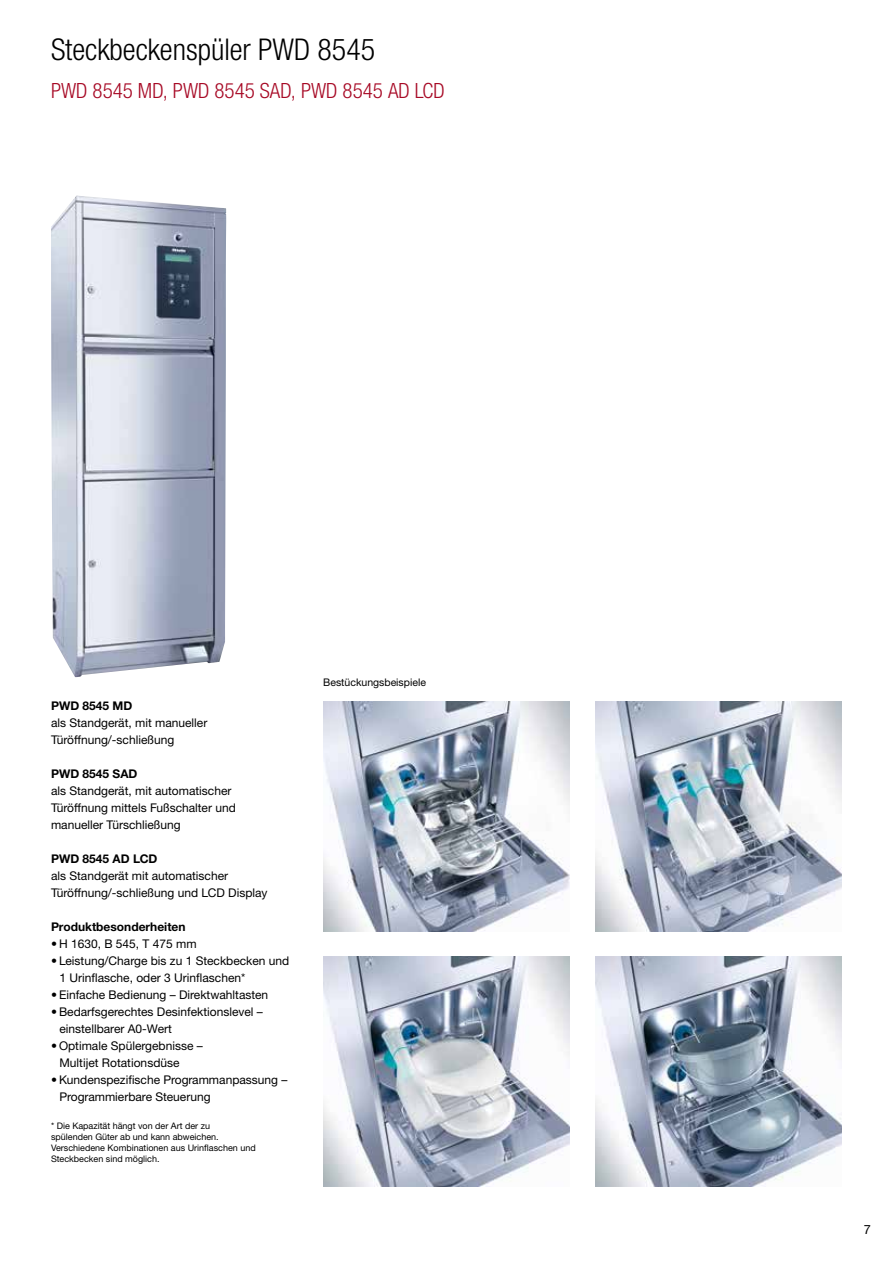
<style>
.page{position:relative;width:893px;height:1263px;background:#fff}
.page>*{position:absolute;margin:0;border:0;box-sizing:border-box;transform-origin:0 0}
.t1{font:300 condensed 30px "Helvetica Neue LTW1 G";color:#000}
.t2{font:300 condensed 21px "Helvetica Neue LTW1 G";color:#a70925}
.t3{font:12.75px "Helvetica Neue LTW1 G";color:#000}
.t4{font:12px/17px "Helvetica Neue LTW1 G";color:#000}
.t5{font:700 12px "Helvetica Neue LTW1 G";color:#000}
.t6{font:10.5px "Helvetica Neue LTW1 G";color:#000}
.t7{font:9px/10.8px "Helvetica Neue LTW1 G";color:#000}
</style>
<div class="page">
<img style="left:51px;top:196px;width:175px;height:481px">
<img style="left:323px;top:702px;width:247px;height:229px">
<img style="left:323px;top:957px;width:247px;height:229px">
<img style="left:595px;top:702px;width:247px;height:229px">
<img style="left:595px;top:957px;width:247px;height:229px">
<h1 class="t1" style="left:51px;top:32px;width:326px">Steckbeckenspüler PWD 8545</h1>
<h2 class="t2" style="left:51px;top:78px;width:395px">PWD 8545 MD, PWD 8545 SAD, PWD 8545 AD LCD</h2>
<p class="t5" style="left:51px;top:698px;width:83px">PWD 8545 MD</p>
<p class="t4" style="left:51px;top:714px;width:158px">als Standgerät, mit manueller<br>Türöffnung/-schließung</p>
<p class="t5" style="left:51px;top:766px;width:88px">PWD 8545 SAD</p>
<p class="t4" style="left:51px;top:782px;width:186px">als Standgerät, mit automatischer<br>Türöffnung mittels Fußschalter und manueller Türschließung</p>
<p class="t5" style="left:51px;top:851px;width:108px">PWD 8545 AD LCD</p>
<p class="t4" style="left:51px;top:867px;width:218px">als Standgerät mit automatischer<br>Türöffnung/-schließung und LCD Display</p>
<p class="t5" style="left:51px;top:919px;width:136px">Produktbesonderheiten</p>
<p class="t4" style="left:51px;top:935px;width:147px">• H 1630, B 545, T 475 mm</p>
<p class="t4" style="left:60px;top:952px;width:231px;text-indent:-9px">• Leistung/Charge bis zu 1 Steckbecken und<br>1 Urinflasche, oder 3 Urinflaschen*</p>
<p class="t4" style="left:51px;top:986px;width:219px">• Einfache Bedienung – Direktwahltasten</p>
<p class="t4" style="left:60px;top:1003px;width:205px;text-indent:-9px">• Bedarfsgerechtes Desinfektionslevel – einstellbarer A0-Wert</p>
<p class="t4" style="left:60px;top:1037px;width:145px;text-indent:-9px">• Optimale Spülergebnisse –<br>Multijet Rotationsdüse</p>
<p class="t4" style="left:60px;top:1071px;width:229px;text-indent:-9px">• Kundenspezifische Programmanpassung –<br>Programmierbare Steuerung</p>
<p class="t7" style="left:51px;top:1120px;width:206px">* Die Kapazität hängt von der Art der zu<br>spülenden Güter ab und kann abweichen.<br>Verschiedene Kombinationen aus Urinflaschen und Steckbecken sind möglich.</p>
<p class="t6" style="left:323px;top:676px;width:104px">Bestückungsbeispiele</p>
<p class="t3" style="left:864px;top:1221px;width:9px">7</p>
</div>
